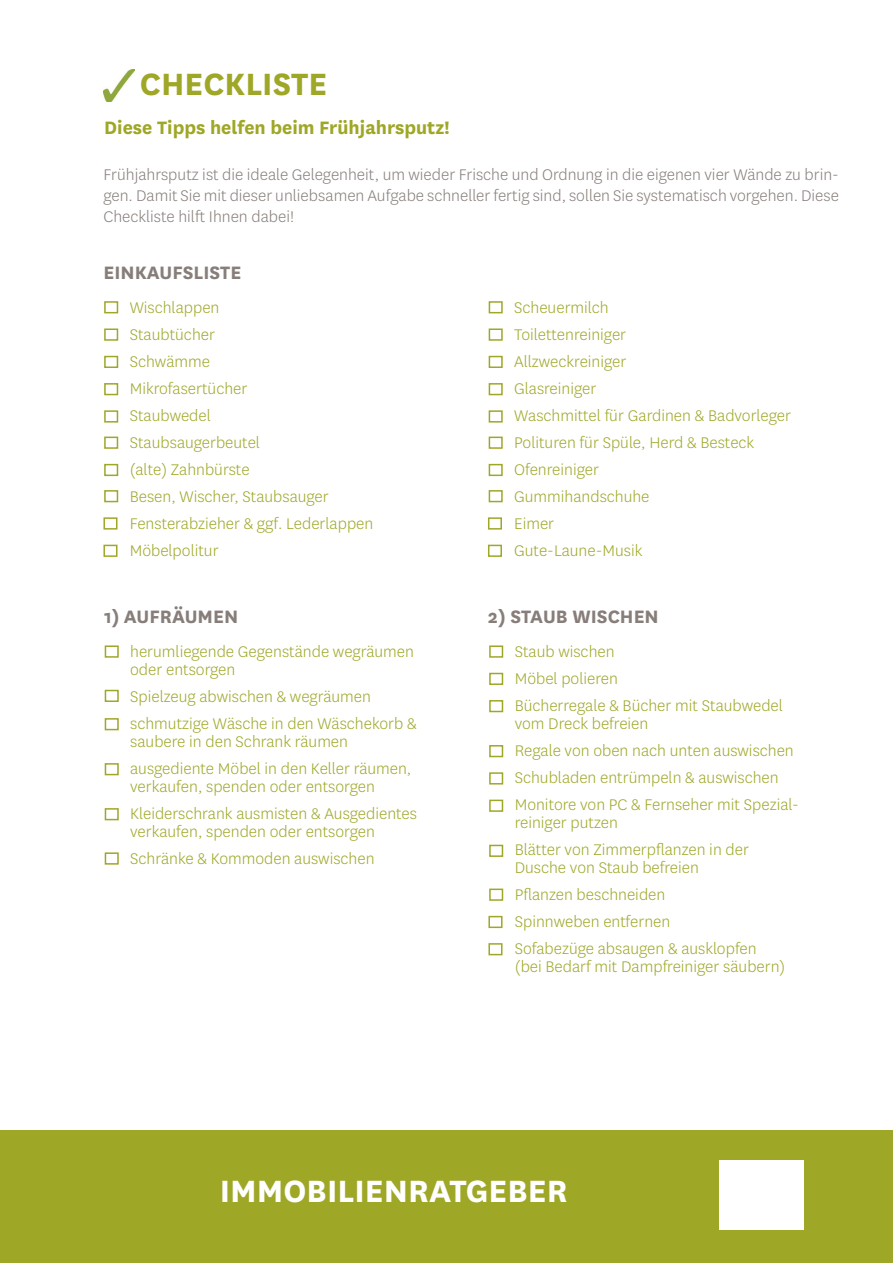
<style>
.page{position:relative;width:893px;height:1263px;background:#fff}
.page>*{position:absolute;margin:0;border:0;box-sizing:border-box;transform-origin:0 0}
.t1{font:700 36px "National";color:#fff}
.t2{font:700 36px "National";color:#9fa727}
.t3{font:700 21px "National";color:#877e7a}
.t4{font:700 21px "National";color:#9fa727}
.t5{font:300 18px/27px "National";color:#9fa727}
.t6{font:300 18px/21px "National";color:#877e7a;text-align:justify}
</style>
<div class="page">
<div style="left:0;top:1130px;width:893px;height:133px;background:#9fa727"></div>
<div style="left:104px;top:301px;width:14px;height:12px;border:2px solid #9fa727"></div>
<div style="left:719px;top:1161px;width:85px;height:68px;background:#fff"></div>
<img style="left:103px;top:69px;width:32px;height:33px">
<div style="left:104px;top:328px;width:14px;height:13px;border:2px solid #9fa727"></div>
<div style="left:104px;top:356px;width:14px;height:12px;border:2px solid #9fa727"></div>
<div style="left:104px;top:383px;width:14px;height:12px;border:2px solid #9fa727"></div>
<div style="left:104px;top:410px;width:14px;height:13px;border:2px solid #9fa727"></div>
<div style="left:104px;top:437px;width:14px;height:12px;border:2px solid #9fa727"></div>
<div style="left:104px;top:464px;width:14px;height:12px;border:2px solid #9fa727"></div>
<div style="left:104px;top:490px;width:14px;height:12px;border:2px solid #9fa727"></div>
<div style="left:103px;top:517px;width:14px;height:13px;border:2px solid #9fa727"></div>
<div style="left:103px;top:545px;width:14px;height:12px;border:2px solid #9fa727"></div>
<div style="left:489px;top:301px;width:14px;height:12px;border:2px solid #9fa727"></div>
<div style="left:489px;top:328px;width:14px;height:13px;border:2px solid #9fa727"></div>
<div style="left:489px;top:356px;width:14px;height:12px;border:2px solid #9fa727"></div>
<div style="left:489px;top:383px;width:14px;height:12px;border:2px solid #9fa727"></div>
<div style="left:489px;top:410px;width:14px;height:13px;border:2px solid #9fa727"></div>
<div style="left:489px;top:437px;width:14px;height:12px;border:2px solid #9fa727"></div>
<div style="left:489px;top:464px;width:14px;height:12px;border:2px solid #9fa727"></div>
<div style="left:489px;top:490px;width:14px;height:12px;border:2px solid #9fa727"></div>
<div style="left:488px;top:517px;width:14px;height:13px;border:2px solid #9fa727"></div>
<div style="left:488px;top:545px;width:14px;height:12px;border:2px solid #9fa727"></div>
<div style="left:105px;top:645px;width:14px;height:13px;border:2px solid #9fa727"></div>
<div style="left:105px;top:690px;width:14px;height:12px;border:2px solid #9fa727"></div>
<div style="left:105px;top:718px;width:14px;height:12px;border:2px solid #9fa727"></div>
<div style="left:105px;top:763px;width:14px;height:12px;border:2px solid #9fa727"></div>
<div style="left:105px;top:808px;width:14px;height:12px;border:2px solid #9fa727"></div>
<div style="left:105px;top:852px;width:14px;height:13px;border:2px solid #9fa727"></div>
<div style="left:489px;top:645px;width:14px;height:13px;border:2px solid #9fa727"></div>
<div style="left:489px;top:673px;width:14px;height:12px;border:2px solid #9fa727"></div>
<div style="left:489px;top:700px;width:14px;height:12px;border:2px solid #9fa727"></div>
<div style="left:489px;top:745px;width:14px;height:12px;border:2px solid #9fa727"></div>
<div style="left:489px;top:772px;width:14px;height:12px;border:2px solid #9fa727"></div>
<div style="left:489px;top:800px;width:14px;height:12px;border:2px solid #9fa727"></div>
<div style="left:489px;top:888px;width:14px;height:13px;border:2px solid #9fa727"></div>
<div style="left:488px;top:916px;width:14px;height:12px;border:2px solid #9fa727"></div>
<div style="left:488px;top:943px;width:14px;height:12px;border:2px solid #9fa727"></div>
<div style="left:489px;top:845px;width:14px;height:12px;border:2px solid #9fa727"></div>
<h1 class="t2" style="left:140px;top:58px;width:189px">CHECKLISTE</h1>
<p class="t4" style="left:104px;top:113px;width:347px">Diese Tipps helfen beim Frühjahrsputz!</p>
<p class="t6" style="left:103px;top:164px;width:737px">Frühjahrsputz ist die ideale Gelegenheit, um wieder Frische und Ordnung in die eigenen vier Wände zu brin&shy;gen. Damit Sie mit dieser unliebsamen Aufgabe schneller fertig sind, sollen Sie systematisch vorgehen. Diese Checkliste hilft Ihnen dabei!</p>
<p class="t3" style="left:103px;top:257px;width:139px">EINKAUFSLISTE</p>
<p class="t5" style="left:130px;top:293px;width:245px">Wischlappen<br>Staubtücher<br>Schwämme<br>Mikrofasertücher<br>Staubwedel<br>Staubsaugerbeutel<br>(alte) Zahnbürste<br>Besen, Wischer, Staubsauger<br>Fensterabzieher &amp; ggf. Lederlappen<br>Möbelpolitur</p>
<p class="t5" style="left:514px;top:293px;width:278px">Scheuermilch<br>Toilettenreiniger<br>Allzweckreiniger<br>Glasreiniger<br>Waschmittel für Gardinen &amp; Badvorleger<br>Polituren für Spüle, Herd &amp; Besteck<br>Ofenreiniger<br>Gummihandschuhe<br>Eimer<br>Gute-Laune-Musik</p>
<p class="t3" style="left:104px;top:602px;width:136px">1) AUFRÄUMEN</p>
<p class="t3" style="left:488px;top:602px;width:172px">2) STAUB WISCHEN</p>
<p class="t5" style="left:130px;top:642px;width:285px;line-height:18px">herumliegende Gegenstände wegräumen oder entsorgen</p>
<p class="t5" style="left:130px;top:682px;width:288px">Spielzeug abwischen &amp; wegräumen schmutzige Wäsche in den Wäschekorb &amp;</p>
<p class="t5" style="left:130px;top:727px;width:283px">saubere in den Schrank räumen ausgediente Möbel in den Keller räumen,</p>
<p class="t5" style="left:130px;top:772px;width:288px">verkaufen, spenden oder entsorgen<br>Kleiderschrank ausmisten &amp; Ausgedientes</p>
<p class="t5" style="left:130px;top:817px;width:246px">verkaufen, spenden oder entsorgen<br>Schränke &amp; Kommoden auswischen</p>
<p class="t5" style="left:515px;top:637px;width:270px">Staub wischen<br>Möbel polieren<br>Bücherregale &amp; Bücher mit Staubwedel</p>
<p class="t5" style="left:515px;top:709px;width:286px">vom Dreck befreien<br>Regale von oben nach unten auswischen Schubladen entrümpeln &amp; auswischen Monitore von PC &amp; Fernseher mit Spezial-</p>
<p class="t5" style="left:515px;top:808px;width:236px">reiniger putzen<br>Blätter von Zimmerpflanzen in der</p>
<p class="t5" style="left:515px;top:853px;width:244px">Dusche von Staub befreien<br>Pflanzen beschneiden<br>Spinnweben entfernen<br>Sofabezüge absaugen &amp; ausklopfen</p>
<p class="t5" style="left:515px;top:952px;width:272px">(bei Bedarf mit Dampfreiniger säubern)</p>
<h1 class="t1" style="left:220px;top:1165px;width:349px">IMMOBILIENRATGEBER</h1>
</div>
